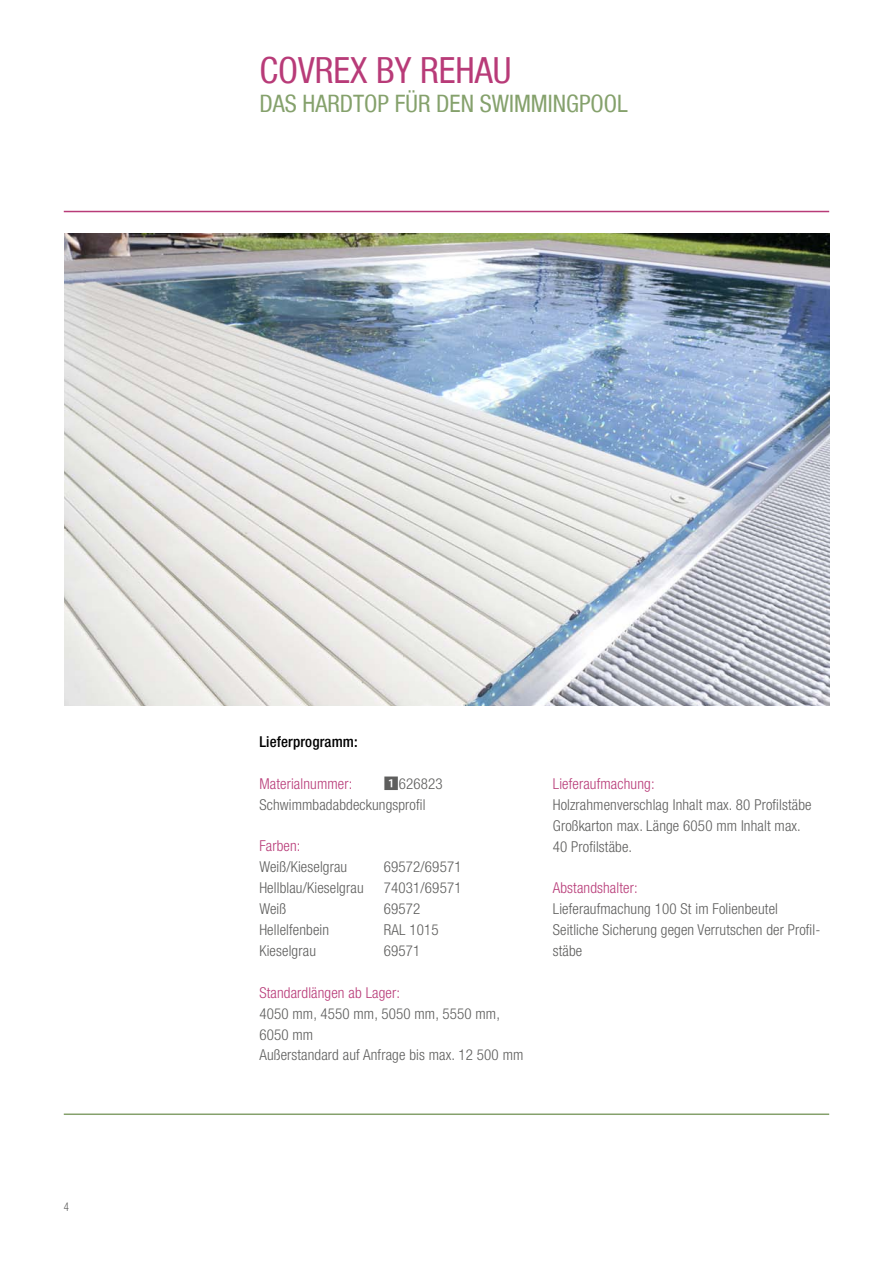
<style>
.page{position:relative;width:893px;height:1263px;background:#fff}
.page>*{position:absolute;margin:0;border:0;box-sizing:border-box;transform-origin:0 0}
.t1{font:condensed 36px "Helvetica Neue LT Com";color:#b83b78}
.t2{font:condensed 24px "Helvetica Neue LT Com";color:#85a16c}
.t3{font:300 condensed 15px/20.9px "Helvetica Neue LT Com";letter-spacing:.01em;color:#5e5e5d}
.t4{font:300 condensed 15px "Helvetica Neue LT Com";letter-spacing:.01em;color:#b83b78}
.t5{font:500 condensed 15px "Helvetica Neue LT Com";letter-spacing:.01em;color:#000}
.t6{font:300 condensed 12px "Helvetica Neue LT Com";color:#5e5e5d;scale:.9 1}
.s1{font-family:"Koz Go Pr 6 N";font-weight:400;font-stretch:normal}
</style>
<div class="page">
<hr style="left:64px;top:211px;width:765px;height:1px;background:#b83b78">
<hr style="left:64px;top:1113px;width:765px;height:2px;background:#85a16c">
<img style="left:65px;top:234px;width:764px;height:471px">
<h1 class="t1" style="left:259px;top:49px;width:253px">COVREX BY REHAU</h1>
<h2 class="t2" style="left:259px;top:89px;width:370px">DAS HARDTOP FÜR DEN SWIMMINGPOOL</h2>
<p class="t6" style="left:64px;top:1200px;width:7px">4</p>
<p class="t5" style="left:259px;top:733px;width:100px">Lieferprogramm:</p>
<p class="t4" style="left:259px;top:775px;width:94px">Materialnummer:</p>
<p class="t3" style="left:259px;top:773px;width:185px;text-indent:124px"><span class="s1">1</span>626823<br>Schwimmbadabdeckungsprofil</p>
<p class="t4" style="left:259px;top:837px;width:43px">Farben:</p>
<p class="t3" style="left:259px;top:856px;width:89px">Weiß/Kieselgrau</p>
<p class="t3" style="left:384px;top:856px;width:79px">69572/69571</p>
<p class="t3" style="left:259px;top:877px;width:106px">Hellblau/Kieselgrau</p>
<p class="t3" style="left:384px;top:877px;width:79px">74031/69571</p>
<p class="t3" style="left:259px;top:898px;width:28px">Weiß</p>
<p class="t3" style="left:384px;top:898px;width:38px">69572</p>
<p class="t3" style="left:259px;top:919px;width:71px">Hellelfenbein</p>
<p class="t3" style="left:384px;top:919px;width:56px">RAL 1015</p>
<p class="t3" style="left:259px;top:940px;width:58px">Kieselgrau</p>
<p class="t3" style="left:384px;top:940px;width:38px">69571</p>
<p class="t4" style="left:259px;top:984px;width:142px">Standardlängen ab Lager:</p>
<p class="t3" style="left:259px;top:1003px;width:266px">4050 mm, 4550 mm, 5050 mm, 5550 mm,<br>6050 mm<br>Außerstandard auf Anfrage bis max. 12 500 mm</p>
<p class="t4" style="left:553px;top:775px;width:103px">Lieferaufmachung:</p>
<p class="t3" style="left:553px;top:794px;width:260px">Holzrahmenverschlag Inhalt max. 80 Profilstäbe<br>Großkarton max. Länge 6050 mm Inhalt max.<br>40 Profilstäbe.</p>
<p class="t4" style="left:553px;top:879px;width:86px">Abstandshalter:</p>
<p class="t3" style="left:553px;top:898px;width:269px">Lieferaufmachung 100 St im Folienbeutel<br>Seitliche Sicherung gegen Verrutschen der Profil&shy;stäbe</p>
</div>
